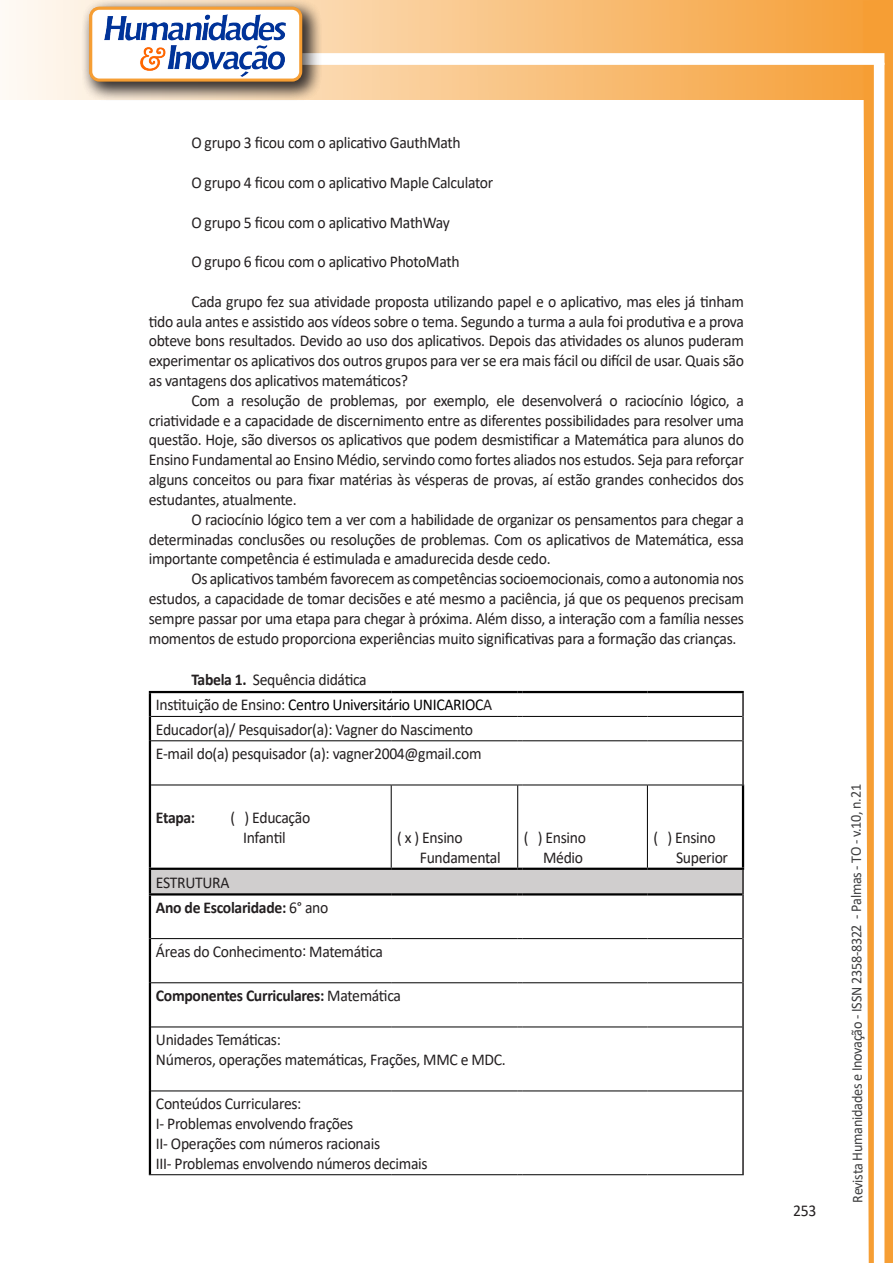
<style>
.page{position:relative;width:893px;height:1263px;background:#fff}
.page>*{position:absolute;margin:0;border:0;box-sizing:border-box;transform-origin:0 0}
.texto{font:16.5px/19.8px "Calibri";letter-spacing:-.02em;color:#231f20;text-align:justify;scale:.95 1}
.texto-2{font:700 16.5px "Calibri";letter-spacing:-.02em;color:#231f20;scale:.95 1}
.texto-3{font:16.5px "Calibri";letter-spacing:-.02em;color:#000;scale:.95 1}
.t1{font:15px "Calibri";letter-spacing:-.025em;color:#3e3e3f;scale:.95 1}
.s1{font-weight:700}
.s2{color:#231f20}
.s3{font-weight:400}
</style>
<div class="page">
<svg style="left:5px;top:0;width:858px;height:100px;background:#f9c484"></svg>
<div style="left:302px;top:53px;width:582px;height:12px;background:#fff;border:2px solid #fff"></div>
<svg style="left:863px;top:0;width:30px;height:1263px"></svg>
<div style="left:81px;top:0;width:241px;height:102px;background:#231f20;opacity:.75"></div>
<div style="left:91px;top:8px;width:210px;height:72px;background:#fff;border-radius:9px"></div>
<img style="left:104px;top:14px;width:181px;height:62px">
<div style="left:89px;top:7px;width:213px;height:75px;border:3px solid #f69e34;border-radius:9px"></div>
<div style="left:150px;top:869px;width:593px;height:25px;background:#d0cece"></div>
<hr style="left:742px;top:693px;width:2px;height:23px;background:#231f20">
<hr style="left:742px;top:716px;width:2px;height:25px;background:#231f20">
<hr style="left:742px;top:741px;width:2px;height:44px;background:#231f20">
<hr style="left:742px;top:870px;width:2px;height:24px;background:#231f20">
<hr style="left:742px;top:894px;width:2px;height:44px;background:#231f20">
<hr style="left:742px;top:938px;width:2px;height:45px;background:#231f20">
<hr style="left:742px;top:983px;width:2px;height:44px;background:#231f20">
<hr style="left:742px;top:1027px;width:2px;height:64px;background:#231f20">
<hr style="left:742px;top:1091px;width:2px;height:83px;background:#231f20">
<hr style="left:149px;top:691px;width:242px;height:2px;background:#000">
<hr style="left:391px;top:691px;width:127px;height:2px;background:#000">
<hr style="left:522px;top:691px;width:125px;height:2px;background:#000">
<hr style="left:647px;top:691px;width:97px;height:2px;background:#000">
<hr style="left:149px;top:693px;width:2px;height:23px;background:#000">
<hr style="left:149px;top:716px;width:2px;height:25px;background:#000">
<hr style="left:149px;top:741px;width:2px;height:44px;background:#000">
<hr style="left:149px;top:785px;width:2px;height:83px;background:#000">
<hr style="left:151px;top:716px;width:240px;height:1px;background:#000">
<hr style="left:391px;top:716px;width:127px;height:1px;background:#000">
<hr style="left:522px;top:716px;width:125px;height:1px;background:#000">
<hr style="left:647px;top:716px;width:95px;height:1px;background:#000">
<hr style="left:151px;top:740px;width:240px;height:1px;background:#000">
<hr style="left:391px;top:740px;width:127px;height:1px;background:#000">
<hr style="left:522px;top:740px;width:125px;height:1px;background:#000">
<hr style="left:647px;top:740px;width:95px;height:1px;background:#000">
<hr style="left:151px;top:785px;width:240px;height:1px;background:#000">
<hr style="left:391px;top:785px;width:127px;height:1px;background:#000">
<hr style="left:522px;top:785px;width:125px;height:1px;background:#000">
<hr style="left:391px;top:785px;width:1px;height:83px;background:#000">
<hr style="left:517px;top:785px;width:1px;height:83px;background:#000">
<hr style="left:391px;top:868px;width:127px;height:2px;background:#000">
<hr style="left:522px;top:868px;width:125px;height:2px;background:#000">
<hr style="left:647px;top:785px;width:1px;height:83px;background:#000">
<hr style="left:647px;top:785px;width:97px;height:1px;background:#000">
<hr style="left:742px;top:785px;width:2px;height:83px;background:#000">
<hr style="left:647px;top:868px;width:97px;height:2px;background:#000">
<hr style="left:149px;top:868px;width:242px;height:2px;background:#000">
<hr style="left:149px;top:893px;width:242px;height:2px;background:#000">
<hr style="left:391px;top:893px;width:127px;height:2px;background:#000">
<hr style="left:522px;top:893px;width:125px;height:2px;background:#000">
<hr style="left:647px;top:893px;width:95px;height:2px;background:#000">
<hr style="left:151px;top:938px;width:240px;height:1px;background:#000">
<hr style="left:391px;top:938px;width:127px;height:1px;background:#000">
<hr style="left:522px;top:938px;width:125px;height:1px;background:#000">
<hr style="left:647px;top:938px;width:95px;height:1px;background:#000">
<hr style="left:151px;top:982px;width:240px;height:1px;background:#000">
<hr style="left:391px;top:982px;width:127px;height:1px;background:#000">
<hr style="left:522px;top:982px;width:125px;height:1px;background:#000">
<hr style="left:647px;top:982px;width:95px;height:1px;background:#000">
<hr style="left:151px;top:1026px;width:240px;height:1px;background:#000">
<hr style="left:391px;top:1026px;width:127px;height:1px;background:#000">
<hr style="left:522px;top:1026px;width:125px;height:1px;background:#000">
<hr style="left:647px;top:1026px;width:95px;height:1px;background:#000">
<hr style="left:151px;top:1090px;width:240px;height:1px;background:#000">
<hr style="left:391px;top:1090px;width:127px;height:1px;background:#000">
<hr style="left:522px;top:1090px;width:125px;height:1px;background:#000">
<hr style="left:647px;top:1090px;width:95px;height:1px;background:#000">
<hr style="left:149px;top:1174px;width:242px;height:1px;background:#000">
<hr style="left:391px;top:1174px;width:127px;height:1px;background:#000">
<hr style="left:522px;top:1174px;width:125px;height:1px;background:#000">
<hr style="left:647px;top:1174px;width:97px;height:1px;background:#000">
<hr style="left:149px;top:870px;width:2px;height:23px;background:#000">
<hr style="left:149px;top:895px;width:2px;height:43px;background:#000">
<hr style="left:149px;top:938px;width:2px;height:45px;background:#000">
<hr style="left:149px;top:983px;width:2px;height:44px;background:#000">
<hr style="left:149px;top:1027px;width:2px;height:64px;background:#000">
<hr style="left:149px;top:1091px;width:2px;height:83px;background:#000">
<p class="texto" style="left:191px;top:133px;width:285px">O grupo 3 ficou com o aplicativo GauthMath</p>
<p class="texto" style="left:191px;top:172px;width:319px">O grupo 4 ficou com o aplicativo Maple Calculator</p>
<p class="texto" style="left:191px;top:212px;width:274px">O grupo 5 ficou com o aplicativo MathWay</p>
<p class="texto" style="left:191px;top:251px;width:284px">O grupo 6 ficou com o aplicativo PhotoMath</p>
<p class="texto" style="left:149px;top:291px;width:628px;text-indent:43px">Cada grupo fez sua atividade proposta utilizando papel e o aplicativo, mas eles já tinham tido aula antes e assistido aos vídeos sobre o tema. Segundo a turma a aula foi produtiva e a prova obteve bons resultados. Devido ao uso dos aplicativos. Depois das atividades os alunos puderam experimentar os aplicativos dos outros grupos para ver se era mais fácil ou difícil de usar. Quais são as vantagens dos aplicativos matemáticos?</p>
<p class="texto" style="left:149px;top:390px;width:628px;text-indent:43px">Com a resolução de problemas, por exemplo, ele desenvolverá o raciocínio lógico, a criatividade e a capacidade de discernimento entre as diferentes possibilidades para resolver uma questão. Hoje, são diversos os aplicativos que podem desmistificar a Matemática para alunos do Ensino Fundamental ao Ensino Médio, servindo como fortes aliados nos estudos. Seja para reforçar alguns conceitos ou para fixar matérias às vésperas de provas, aí estão grandes conhecidos dos estudantes, atualmente.</p>
<p class="texto" style="left:149px;top:509px;width:628px;text-indent:43px">O raciocínio lógico tem a ver com a habilidade de organizar os pensamentos para chegar a determinadas conclusões ou resoluções de problemas. Com os aplicativos de Matemática, essa importante competência é estimulada e amadurecida desde cedo.</p>
<p class="texto" style="left:149px;top:568px;width:628px;text-indent:43px">Os aplicativos também favorecem as competências socioemocionais, como a autonomia nos estudos, a capacidade de tomar decisões e até mesmo a paciência, já que os pequenos precisam sempre passar por uma etapa para chegar à próxima. Além disso, a interação com a família nesses momentos de estudo proporciona experiências muito significativas para a formação das crianças.</p>
<p class="texto" style="left:191px;top:669px;width:186px"><span class="s1">Tabela 1.</span> Sequência didática</p>
<p class="texto-3" style="left:156px;top:693px;width:355px"><span class="s2">Instituição de Ensino:</span> Centro Universitário UNICARIOC<span class="s2">A</span></p>
<p class="texto" style="left:156px;top:719px;width:335px">Educador(a)/ Pesquisador(a): Vagner do Nascimento</p>
<p class="texto" style="left:156px;top:743px;width:344px">E-mail do(a) pesquisador (a): vagner2004@gmail.com</p>
<p class="texto-2" style="left:156px;top:806px;width:43px">Etapa:</p>
<p class="texto" style="left:231px;top:807px;width:85px">( ) Educação</p>
<p class="texto" style="left:243px;top:827px;width:46px">Infantil</p>
<p class="texto" style="left:397px;top:827px;width:71px">( x ) Ensino</p>
<p class="texto" style="left:420px;top:847px;width:87px">Fundamental</p>
<p class="texto" style="left:156px;top:872px;width:79px">ESTRUTURA</p>
<p class="texto-2" style="left:156px;top:896px;width:183px">Ano de Escolaridade: <span class="s3">6° ano</span></p>
<p class="texto" style="left:156px;top:941px;width:241px">Áreas do Conhecimento: Matemática</p>
<p class="texto-2" style="left:156px;top:984px;width:259px">Componentes Curriculares: <span class="s3">Matemática</span></p>
<p class="texto" style="left:156px;top:1029px;width:133px">Unidades Temáticas:</p>
<p class="texto" style="left:156px;top:1049px;width:370px">Números, operações matemáticas, Frações, MMC e MDC.</p>
<p class="texto" style="left:156px;top:1093px;width:155px">Conteúdos Curriculares:</p>
<p class="texto" style="left:156px;top:1113px;width:209px">I- Problemas envolvendo frações</p>
<p class="texto" style="left:156px;top:1133px;width:238px">II- Operações com números racionais</p>
<p class="texto" style="left:156px;top:1153px;width:288px">III- Problemas envolvendo números decimais</p>
<p class="texto" style="left:524px;top:827px;width:67px">( ) Ensino</p>
<p class="texto" style="left:543px;top:847px;width:44px">Médio</p>
<p class="texto" style="left:653px;top:827px;width:67px">( ) Ensino</p>
<p class="texto" style="left:676px;top:847px;width:56px">Superior</p>
<p class="texto" style="left:793px;top:1200px;width:26px">253</p>
<p class="t1" style="left:846px;top:1203px;width:442px;rotate:-90deg">Revista Humanidades e Inovação - ISSN 2358-8322 - Palmas - TO - v.10, n.21</p>
</div>
